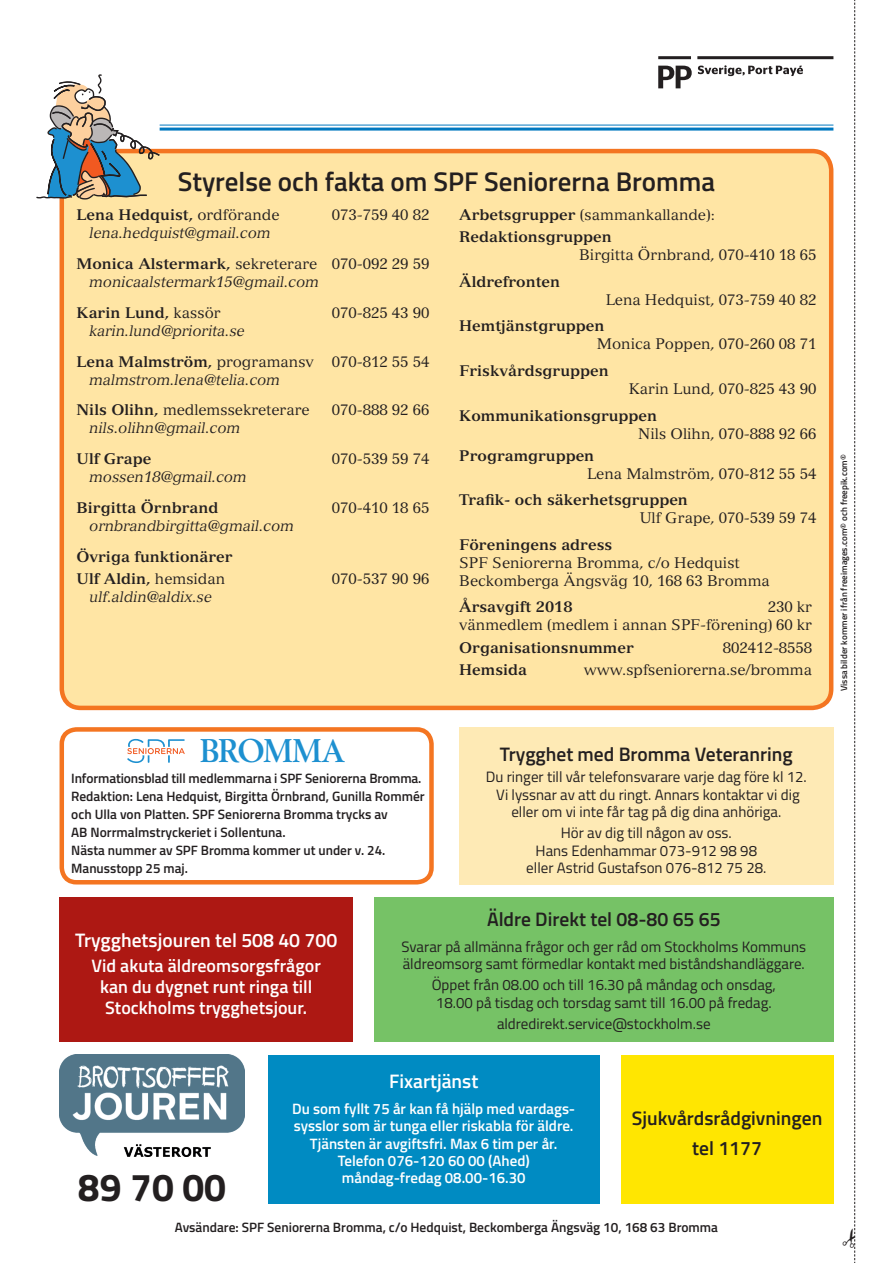
<style>
.page{position:relative;width:893px;height:1263px;background:#fff}
.page>*{position:absolute;margin:0;border:0;box-sizing:border-box;transform-origin:0 0}
.t1{font:700 39px "Titillium Web";color:#231f20}
.t2{font:700 32.4px "Berling";letter-spacing:-.03em;color:#1d90d0;scale:.95 1}
.t3{font:600 27px "Titillium Web";color:#231f20}
.t4{font:600 19.5px/30px "Titillium Web";color:#231f20;text-align:center}
.t5{font:600 19.5px "Titillium Web";color:#fff}
.t6{font:600 18px/20.7px "Titillium Web";color:#fff;text-align:center}
.t7{font:15px/17.2px "Titillium Web";color:#231f20}
.t8{font:15px/18px "Versailles";color:#231f20}
.t9{font:italic 15px/30.8px "Versailles";color:#231f20}
.t10{font:700 15px/22.2px "Versailles";color:#231f20}
.t11{font:600 15px/17.2px "Titillium Web";color:#fff;text-align:center}
.t12{font:600 13.5px/18px "Titillium Web";color:#231f20}
.t13{font:600 9px "Titillium Web";color:#231f20}
.s1{font-weight:400}
.s2{font-weight:700;font-style:normal}
.s3{font-style:normal}
</style>
<div class="page">
<hr style="left:160px;top:125px;width:673px;height:1px;background:#0078c0">
<hr style="left:160px;top:128px;width:673px;height:3px;background:#0078c0">
<div style="left:62px;top:151px;width:769px;height:557px;background:#ffe5a4;border-radius:19px"></div>
<div style="left:60px;top:149px;width:773px;height:561px;border:4px solid #f47521;border-radius:19px"></div>
<hr style="left:658px;top:56px;width:33px;height:3px;background:#231f20">
<hr style="left:697px;top:56px;width:136px;height:3px;background:#231f20">
<svg style="left:698px;top:65px;width:105px;height:11px"></svg>
<svg style="left:658px;top:66px;width:34px;height:22px"></svg>
<svg style="left:36px;top:74px;width:124px;height:126px"></svg>
<div style="left:60px;top:727px;width:374px;height:157px;border:4px solid #f47521;border-radius:15px"></div>
<svg style="left:127px;top:739px;width:58px;height:24px"></svg>
<div style="left:60px;top:897px;width:293px;height:145px;background:#ad1813"></div>
<div style="left:374px;top:897px;width:459px;height:145px;background:#76c266"></div>
<div style="left:621px;top:1054px;width:212px;height:149px;background:#ffe601"></div>
<div style="left:268px;top:1054px;width:332px;height:149px;background:#008bc2"></div>
<img style="left:60px;top:1054px;width:184px;height:102px">
<div style="left:459px;top:727px;width:374px;height:157px;background:#feeab5"></div>
<svg style="left:854px;top:0;width:2px;height:1263px"></svg>
<h3 class="t3" style="left:178px;top:161px;width:539px">Styrelse och fakta om SPF Seniorerna Bromma</h3>
<p class="t10" style="left:77px;top:204px;width:204px">Lena Hedquist, <span class="s1">ordförande</span></p>
<p class="t8" style="left:332px;top:206px;width:99px">073-759 40 82</p>
<p class="t9" style="left:77px;top:218px;width:354px;text-indent:13px">lena.hedquist@gmail.com<br><span class="s2">Monica Alstermark,</span> <span class="s3">sekreterare 070-092 29 59</span></p>
<p class="t9" style="left:77px;top:266px;width:244px;text-indent:13px">monicaalstermark15@gmail.com<br><span class="s2">Karin Lund,</span> <span class="s3">kassör</span></p>
<p class="t10" style="left:459px;top:204px;width:257px">Arbetsgrupper <span class="s1">(sammankallande):<br></span>Redaktionsgruppen</p>
<p class="t8" style="left:579px;top:246px;width:239px">Birgitta Örnbrand, 070-410 18 65</p>
<p class="t10" style="left:459px;top:271px;width:102px">Äldrefronten</p>
<p class="t8" style="left:606px;top:291px;width:212px">Lena Hedquist, 073-759 40 82</p>
<p class="t10" style="left:459px;top:315px;width:147px">Hemtjänstgruppen</p>
<p class="t8" style="left:597px;top:335px;width:221px">Monica Poppen, 070-260 08 71</p>
<p class="t10" style="left:459px;top:360px;width:151px">Friskvårdsgruppen</p>
<p class="t8" style="left:629px;top:380px;width:189px">Karin Lund, 070-825 43 90</p>
<p class="t10" style="left:459px;top:404px;width:199px">Kommunikationsgruppen</p>
<p class="t8" style="left:638px;top:424px;width:180px">Nils Olihn, 070-888 92 66</p>
<p class="t10" style="left:459px;top:444px;width:137px">Programgruppen</p>
<p class="t8" style="left:587px;top:464px;width:231px">Lena Malmström, 070-812 55 54</p>
<p class="t10" style="left:459px;top:489px;width:230px">Trafik- och säkerhetsgruppen</p>
<p class="t8" style="left:640px;top:509px;width:178px">Ulf Grape, 070-539 59 74</p>
<p class="t10" style="left:459px;top:533px;width:154px">Föreningens adress</p>
<p class="t8" style="left:459px;top:554px;width:312px">SPF Seniorerna Bromma, c/o Hedquist<br>Beckomberga Ängsväg 10, 168 63 Bromma</p>
<p class="t10" style="left:459px;top:596px;width:115px">Årsavgift 2018</p>
<p class="t8" style="left:332px;top:303px;width:99px">070-825 43 90</p>
<p class="t9" style="left:77px;top:315px;width:354px;text-indent:13px">karin.lund@priorita.se<br><span class="s2">Lena Malmström,</span> <span class="s3">programansv 070-812 55 54</span></p>
<p class="t9" style="left:77px;top:364px;width:234px;text-indent:13px">malmstrom.lena@telia.com<br><span class="s2">Nils Olihn,</span> <span class="s3">medlemssekreterare</span></p>
<p class="t8" style="left:332px;top:401px;width:99px">070-888 92 66</p>
<p class="t9" style="left:89px;top:413px;width:152px">nils.olihn@gmail.com</p>
<p class="t10" style="left:77px;top:448px;width:76px">Ulf Grape</p>
<p class="t8" style="left:332px;top:450px;width:99px">070-539 59 74</p>
<p class="t9" style="left:89px;top:461px;width:159px">mossen18@gmail.com</p>
<p class="t10" style="left:77px;top:496px;width:143px">Birgitta Örnbrand</p>
<p class="t8" style="left:332px;top:498px;width:99px">070-410 18 65</p>
<p class="t9" style="left:89px;top:510px;width:206px">ornbrandbirgitta@gmail.com</p>
<p class="t10" style="left:77px;top:545px;width:158px">Övriga funktionärer<br>Ulf Aldin, <span class="s1">hemsidan</span></p>
<p class="t8" style="left:332px;top:569px;width:99px">070-537 90 96</p>
<p class="t9" style="left:89px;top:581px;width:124px">ulf.aldin@aldix.se</p>
<p class="t8" style="left:459px;top:598px;width:354px;text-align:right">230 kr<br>vänmedlem (medlem i annan SPF-förening) 60 kr</p>
<p class="t10" style="left:459px;top:636px;width:176px">Organisationsnummer</p>
<p class="t8" style="left:723px;top:638px;width:91px">802412-8558</p>
<p class="t10" style="left:459px;top:658px;width:69px">Hemsida</p>
<p class="t8" style="left:584px;top:661px;width:230px">www.spfseniorerna.se/bromma</p>
<p class="t13" style="left:837px;top:691px;width:238px;rotate:-90deg">Vissa bilder kommer ifrån freeimages.com© och freepik.com©</p>
<h2 class="t2" style="left:200px;top:732px;width:154px">BROMMA</h2>
<p class="t12" style="left:71px;top:768px;width:355px">Informationsblad till medlemmarna i SPF Seniorerna Bromma.<br>Redaktion: Lena Hedquist, Birgitta Örnbrand, Gunilla Rommér och Ulla von Platten. SPF Seniorerna Bromma trycks av<br>AB Norrmalmstryckeriet i Sollentuna.<br>Nästa nummer av SPF Bromma kommer ut under v. 24.<br>Manusstopp 25 maj.</p>
<h3 class="t4" style="left:500px;top:738px;width:294px">Trygghet med Bromma Veteranring</h3>
<p class="t7" style="left:486px;top:768px;width:322px;text-align:center">Du ringer till vår telefonsvarare varje dag före kl 12.<br>Vi lyssnar av att du ringt. Annars kontaktar vi dig eller om vi inte får tag på dig dina anhöriga.</p>
<p class="t7" style="left:526px;top:824px;width:242px;text-align:center">Hör av dig till någon av oss.<br>Hans Edenhammar 073-912 98 98 eller Astrid Gustafson 076-812 75 28.</p>
<h3 class="t5" style="left:75px;top:926px;width:264px">Trygghetsjouren tel 508 40 700</h3>
<p class="t6" style="left:92px;top:955px;width:231px">Vid akuta äldreomsorgsfrågor kan du dygnet runt ringa till<br>Stockholms trygghetsjour.</p>
<h3 class="t4" style="left:487px;top:903px;width:235px">Äldre Direkt tel 08-80 65 65</h3>
<p class="t7" style="left:402px;top:937px;width:406px">Svarar på allmänna frågor och ger råd om Stockholms Kommuns äldreomsorg samt förmedlar kontakt med biståndshandläggare.</p>
<p class="t7" style="left:432px;top:976px;width:346px">Öppet från 08.00 och till 16.30 på måndag och onsdag,<br>18.00 på tisdag och torsdag samt till 16.00 på fredag.</p>
<p class="t7" style="left:497px;top:1014px;width:215px">aldredirekt.service@stockholm.se</p>
<h1 class="t1" style="left:78px;top:1157px;width:150px">89 70 00</h1>
<h3 class="t5" style="left:389px;top:1067px;width:91px">Fixartjänst</h3>
<p class="t11" style="left:292px;top:1099px;width:285px">Du som fyllt 75 år kan få hjälp med vardags&shy;sysslor som är tunga eller riskabla för äldre.<br>Tjänsten är avgiftsfri. Max 6 tim per år.<br>Telefon 076-120 60 00 (Ahed) måndag-fredag 08.00-16.30</p>
<h3 class="t4" style="left:632px;top:1102px;width:192px">Sjukvårdsrådgivningen tel 1177</h3>
<p class="t12" style="left:175px;top:1217px;width:545px">Avsändare: SPF Seniorerna Bromma, c/o Hedquist, Beckomberga Ängsväg 10, 168 63 Bromma</p>
</div>
